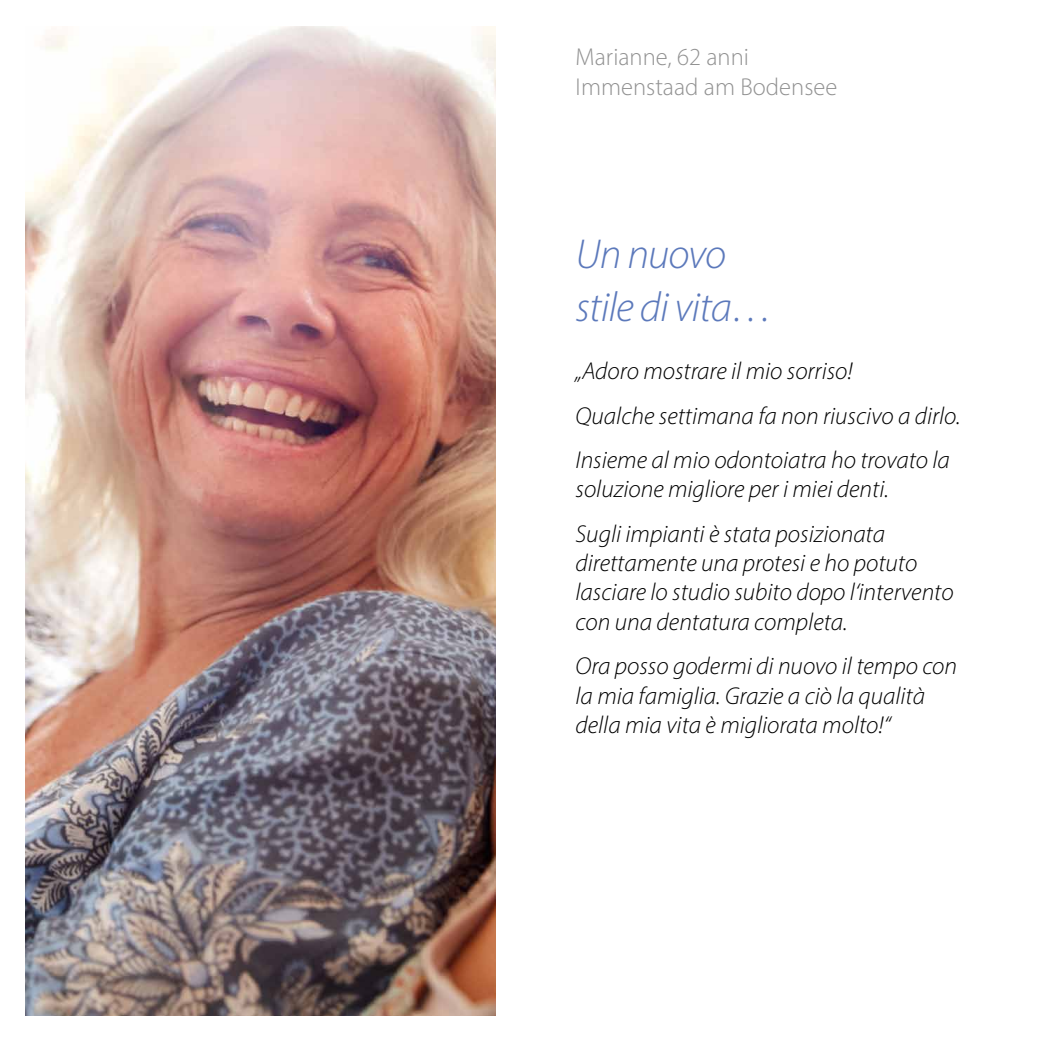
<style>
.page{position:relative;width:1042px;height:1042px;background:#fff}
.page>*{position:absolute;margin:0;border:0;box-sizing:border-box;transform-origin:0 0}
.t1{font:italic 300 42px/52.1px "Myriad Pro";letter-spacing:-.02em;color:#5c79bb}
.t2{font:italic 300 24.5px/29.4px "Myriad Pro";color:#000}
.t3{font:300 24.5px/29.4px "Myriad Pro";color:#929292}
</style>
<div class="page">
<img style="left:25px;top:26px;width:470px;height:990px">
<p class="t3" style="left:575px;top:42px;width:263px">Marianne, 62 anni<br>Immenstaad am Bodensee</p>
<h1 class="t1" style="left:575px;top:228px;width:199px">Un nuovo stile di vita…</h1>
<p class="t2" style="left:575px;top:349px;width:386px;line-height:44.3px">„Adoro mostrare il mio sorriso!<br>Qualche settimana fa non riuscivo a dirlo.<br>Insieme al mio odontoiatra ho trovato la</p>
<p class="t2" style="left:575px;top:467px;width:315px;line-height:44.3px">soluzione migliore per i miei denti.<br>Sugli impianti è stata posizionata</p>
<p class="t2" style="left:575px;top:548px;width:379px">direttamente una protesi e ho potuto lasciare lo studio subito dopo l‘intervento con una dentatura completa.</p>
<p class="t2" style="left:575px;top:651px;width:383px">Ora posso godermi di nuovo il tempo con la mia famiglia. Grazie a ciò la qualità della mia vita è migliorata molto!“</p>
</div>
